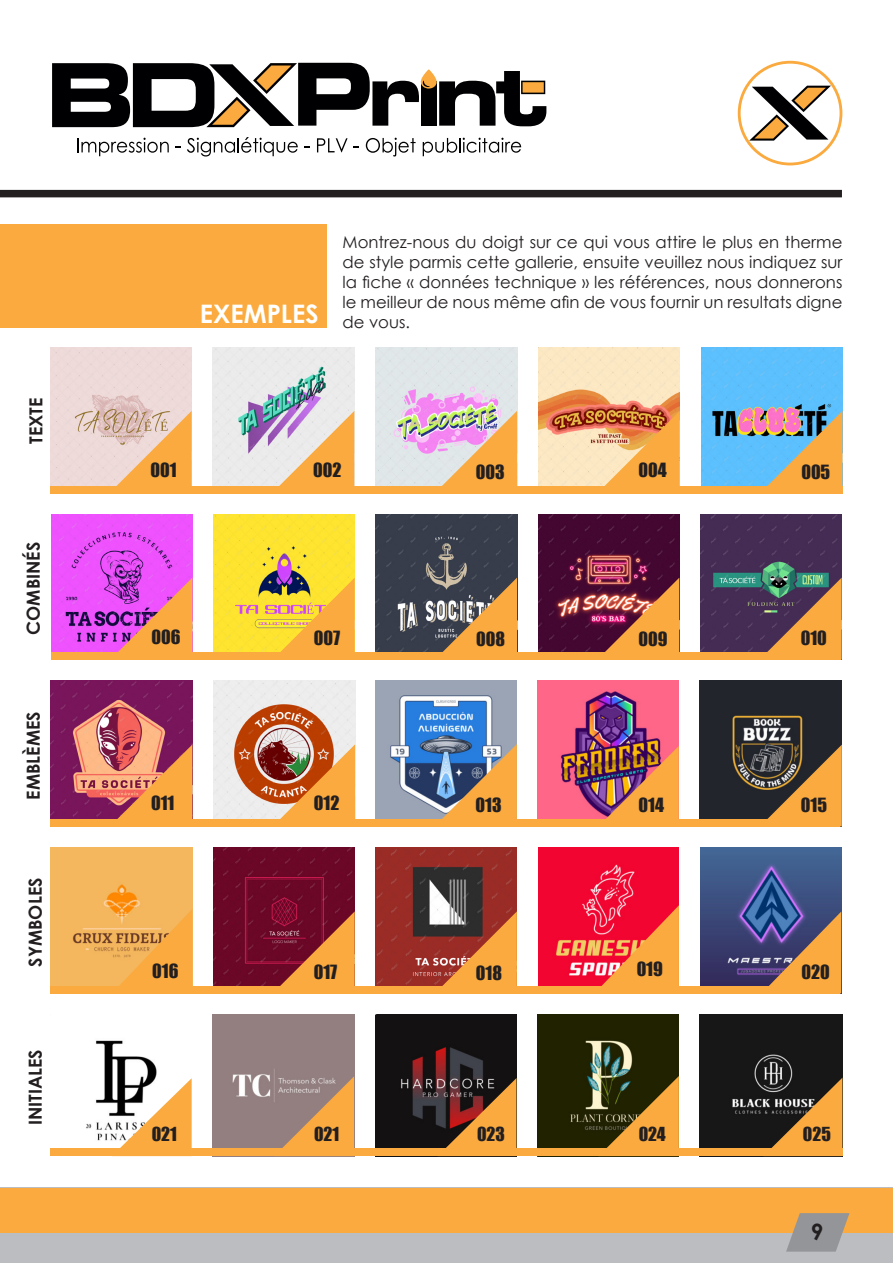
<style>
.page{position:relative;width:893px;height:1263px;background:#fff}
.page>*{position:absolute;margin:0;border:0;box-sizing:border-box;transform-origin:0 0}
.t1{font:700 25.5px "Century Gothic";color:#fff}
.t2{font:700 22.5px "Century Gothic";color:#231f20}
.t3{font:18px "Impact";color:#231f20}
.t4{font:700 18px "Century Gothic";color:#231f20}
.t5{font:17.85px "Impact";color:#231f20}
.t6{font:16.5px/19.8px "Century Gothic";color:#231f20;text-align:justify}
</style>
<div class="page">
<svg style="left:738px;top:61px;width:104px;height:104px"></svg>
<svg style="left:77px;top:138px;width:92px;height:18px"></svg>
<svg style="left:187px;top:137px;width:111px;height:20px"></svg>
<svg style="left:317px;top:138px;width:31px;height:14px"></svg>
<svg style="left:366px;top:138px;width:50px;height:19px"></svg>
<svg style="left:423px;top:138px;width:98px;height:18px"></svg>
<svg style="left:52px;top:63px;width:494px;height:64px"></svg>
<div style="left:0;top:190px;width:842px;height:7px;background:#231f20"></div>
<div style="left:0;top:225px;width:327px;height:103px;background:#faaa3e"></div>
<div style="left:0;top:1188px;width:893px;height:75px;background:#bcbdc0"></div>
<div style="left:0;top:1188px;width:893px;height:44px;background:#faaa3e"></div>
<svg style="left:786px;top:1213px;width:63px;height:38px"></svg>
<img style="left:50px;top:347px;width:142px;height:139px">
<svg style="left:109px;top:411px;width:83px;height:75px"></svg>
<img style="left:213px;top:347px;width:141px;height:139px">
<svg style="left:272px;top:411px;width:82px;height:75px"></svg>
<img style="left:538px;top:347px;width:142px;height:139px">
<svg style="left:598px;top:411px;width:82px;height:75px"></svg>
<img style="left:701px;top:347px;width:141px;height:139px">
<svg style="left:760px;top:411px;width:82px;height:75px"></svg>
<img style="left:376px;top:347px;width:141px;height:139px">
<svg style="left:435px;top:411px;width:82px;height:75px"></svg>
<img style="left:376px;top:681px;width:141px;height:139px">
<svg style="left:434px;top:744px;width:83px;height:76px"></svg>
<img style="left:538px;top:681px;width:141px;height:139px">
<svg style="left:598px;top:746px;width:81px;height:74px"></svg>
<img style="left:699px;top:681px;width:143px;height:139px">
<svg style="left:760px;top:745px;width:82px;height:81px"></svg>
<img style="left:50px;top:681px;width:142px;height:139px">
<svg style="left:110px;top:744px;width:82px;height:76px"></svg>
<img style="left:213px;top:681px;width:142px;height:139px">
<svg style="left:273px;top:744px;width:82px;height:76px"></svg>
<img style="left:214px;top:514px;width:141px;height:139px">
<svg style="left:273px;top:578px;width:82px;height:75px"></svg>
<img style="left:701px;top:514px;width:141px;height:139px">
<svg style="left:760px;top:578px;width:82px;height:81px"></svg>
<img style="left:376px;top:514px;width:141px;height:139px">
<svg style="left:435px;top:578px;width:82px;height:75px"></svg>
<img style="left:538px;top:514px;width:141px;height:139px">
<svg style="left:597px;top:578px;width:82px;height:75px"></svg>
<img style="left:51px;top:514px;width:141px;height:139px">
<svg style="left:110px;top:578px;width:82px;height:75px"></svg>
<img style="left:214px;top:848px;width:141px;height:138px">
<svg style="left:273px;top:911px;width:82px;height:75px"></svg>
<img style="left:376px;top:848px;width:141px;height:138px">
<svg style="left:435px;top:911px;width:82px;height:75px"></svg>
<img style="left:50px;top:848px;width:142px;height:138px">
<svg style="left:112px;top:909px;width:80px;height:77px"></svg>
<img style="left:538px;top:848px;width:141px;height:138px">
<svg style="left:594px;top:905px;width:85px;height:81px"></svg>
<img style="left:700px;top:848px;width:141px;height:138px">
<svg style="left:762px;top:911px;width:79px;height:82px"></svg>
<img style="left:86px;top:1040px;width:71px;height:101px">
<svg style="left:112px;top:1078px;width:80px;height:70px"></svg>
<div style="left:213px;top:1015px;width:141px;height:133px;background:#937f80"></div>
<svg style="left:274px;top:1076px;width:80px;height:72px"></svg>
<img style="left:375px;top:1015px;width:141px;height:133px">
<svg style="left:438px;top:1078px;width:78px;height:70px"></svg>
<img style="left:537px;top:1015px;width:142px;height:133px">
<svg style="left:598px;top:1076px;width:81px;height:72px"></svg>
<div style="left:700px;top:1015px;width:142px;height:133px;background:#171717"></div>
<svg style="left:763px;top:1078px;width:79px;height:70px"></svg>
<div style="left:50px;top:486px;width:792px;height:8px;background:#faaa3e"></div>
<div style="left:51px;top:653px;width:790px;height:7px;background:#faaa3e"></div>
<div style="left:50px;top:820px;width:789px;height:7px;background:#faaa3e"></div>
<div style="left:50px;top:986px;width:789px;height:7px;background:#faaa3e"></div>
<div style="left:50px;top:1148px;width:792px;height:8px;background:#faaa3e"></div>
<p class="t4" style="left:22px;top:444px;width:48px;rotate:-90deg">TEXTE</p>
<p class="t4" style="left:20px;top:635px;width:94px;rotate:-90deg">COMBINÉS</p>
<p class="t4" style="left:20px;top:799px;width:90px;rotate:-90deg">EMBLÈMES</p>
<p class="t4" style="left:22px;top:967px;width:90px;rotate:-90deg">SYMBOLES</p>
<p class="t4" style="left:22px;top:1125px;width:77px;rotate:-90deg">INITIALES</p>
<p class="t1" style="left:200px;top:294px;width:120px">EXEMPLES</p>
<p class="t6" style="left:343px;top:232px;width:501px">Montrez-nous du doigt sur ce qui vous attire le plus en therme de style parmis cette gallerie, ensuite veuillez nous indiquez sur la fiche « données technique » les références, nous donnerons le meilleur de nous même afin de vous fournir un resultats digne de vous.</p>
<p class="t3" style="left:151px;top:456px;width:28px">001</p>
<p class="t3" style="left:313px;top:456px;width:30px">002</p>
<p class="t3" style="left:476px;top:458px;width:30px">003</p>
<p class="t3" style="left:639px;top:456px;width:30px">004</p>
<p class="t3" style="left:801px;top:458px;width:30px">005</p>
<p class="t3" style="left:151px;top:622px;width:31px">006</p>
<p class="t3" style="left:314px;top:624px;width:28px">007</p>
<p class="t3" style="left:476px;top:625px;width:30px">008</p>
<p class="t3" style="left:638px;top:625px;width:31px">009</p>
<p class="t3" style="left:801px;top:624px;width:28px">010</p>
<p class="t3" style="left:151px;top:789px;width:25px">011</p>
<p class="t3" style="left:314px;top:789px;width:27px">012</p>
<p class="t3" style="left:476px;top:790px;width:28px">013</p>
<p class="t3" style="left:638px;top:791px;width:27px">014</p>
<p class="t3" style="left:801px;top:791px;width:28px">015</p>
<p class="t3" style="left:152px;top:957px;width:28px">016</p>
<p class="t3" style="left:314px;top:957px;width:25px">017</p>
<p class="t3" style="left:476px;top:959px;width:28px">018</p>
<p class="t3" style="left:637px;top:955px;width:28px">019</p>
<p class="t3" style="left:801px;top:958px;width:30px">020</p>
<p class="t5" style="left:152px;top:1120px;width:27px">021</p>
<p class="t5" style="left:314px;top:1120px;width:27px">021</p>
<p class="t5" style="left:477px;top:1120px;width:29px">023</p>
<p class="t5" style="left:639px;top:1120px;width:29px">024</p>
<p class="t5" style="left:803px;top:1120px;width:30px">025</p>
<p class="t2" style="left:811px;top:1215px;width:14px">9</p>
</div>
